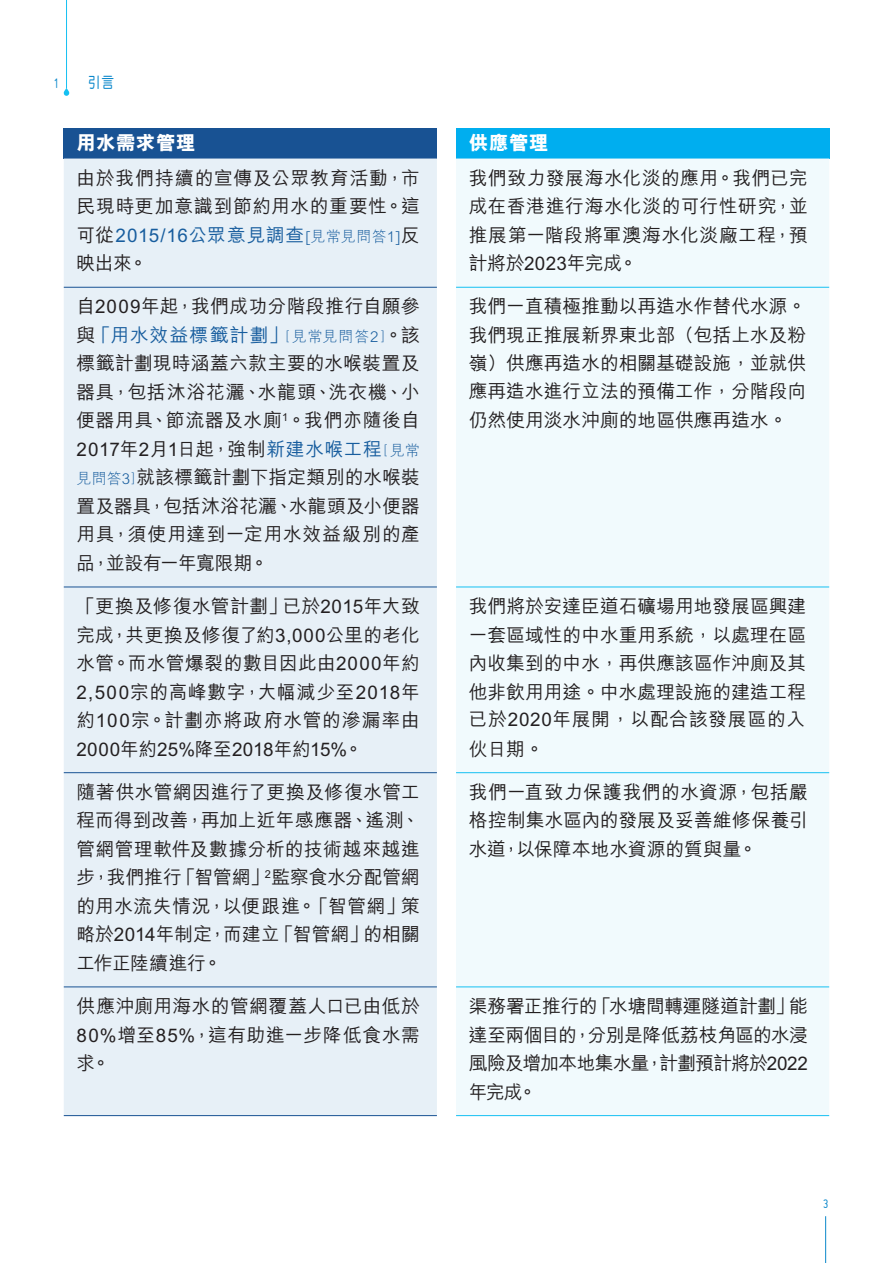
<style>
.page{position:relative;width:893px;height:1263px;background:#fff}
.page>*{position:absolute;margin:0;border:0;box-sizing:border-box;transform-origin:0 0}
.Subhead_2_Chi{font:800 19.5px "M Hei HK";letter-spacing:.03em;color:#fff}
.Table_text_Chi{font:500 18.75px/28.5px "M Hei HK";letter-spacing:.005em;color:#231f20;text-align:justify}
.header_chi{font:15px "Hira Maru Pro W4";color:#0c88cb;scale:.85 1}
.header_chi-2{font:15px "Miso";color:#0c88cb;scale:.85 1}
.t1{font:13.5px "Miso";color:#0c88cb}
.s1{color:#175d9e}
.s2{font-weight:300;font-size:15px;color:#175d9e}
</style>
<div class="page">
<hr style="left:825px;top:1216px;width:1px;height:47px;background:#0c88cb">
<hr style="left:66px;top:0;width:1px;height:88px;background:#15c0f2">
<svg style="left:63px;top:88px;width:6px;height:8px"></svg>
<div style="left:64px;top:128px;width:373px;height:31px;background:#185293"></div>
<div style="left:456px;top:128px;width:373px;height:31px;background:#00aeef"></div>
<div style="left:64px;top:159px;width:373px;height:956px;background:#e7f0f7"></div>
<div style="left:456px;top:159px;width:373px;height:956px;background:#f1fafd"></div>
<hr style="left:64px;top:287px;width:373px;height:1px;background:#185293">
<hr style="left:64px;top:587px;width:373px;height:1px;background:#185293">
<hr style="left:64px;top:772px;width:373px;height:1px;background:#185293">
<hr style="left:64px;top:986px;width:373px;height:1px;background:#185293">
<hr style="left:64px;top:1115px;width:373px;height:1px;background:#185293">
<hr style="left:456px;top:287px;width:373px;height:1px;background:#15c0f2">
<hr style="left:456px;top:587px;width:373px;height:1px;background:#15c0f2">
<hr style="left:456px;top:772px;width:373px;height:1px;background:#15c0f2">
<hr style="left:456px;top:986px;width:373px;height:1px;background:#15c0f2">
<hr style="left:456px;top:1115px;width:373px;height:1px;background:#15c0f2">
<p class="header_chi-2" style="left:54px;top:75px;width:8px">1</p>
<p class="header_chi" style="left:88px;top:70px;width:33px">引言</p>
<p class="Subhead_2_Chi" style="left:77px;top:130px;width:121px">用水需求管理</p>
<p class="Subhead_2_Chi" style="left:469px;top:130px;width:81px">供應管理</p>
<p class="Table_text_Chi" style="left:77px;top:162px;width:345px">由於我們持續的宣傳及公眾教育活動，市民現時更加意識到節約用水的重要性。這可從<span class="s1">2015/16公眾意見調查</span><span class="s2">[見常見問答1]</span>反映出來。</p>
<p class="Table_text_Chi" style="left:469px;top:162px;width:341px">我們致力發展海水化淡的應用。我們已完成在香港進行海水化淡的可行性研究，並推展第一階段將軍澳海水化淡廠工程，預計將於2023年完成。</p>
<p class="Table_text_Chi" style="left:77px;top:291px;width:345px">自2009年起，我們成功分階段推行自願參與<span class="s1">「用水效益標籤計劃」</span><span class="s2">[見常見問答2]</span>。該標籤計劃現時涵蓋六款主要的水喉裝置及器具，包括沐浴花灑、水龍頭、洗衣機、小便器用具、節流器及水廁<sup>1</sup>。我們亦隨後自2017年2月1日起，強制<span class="s1">新建水喉工程</span><span class="s2">[見常見問答3]</span>就該標籤計劃下指定類別的水喉裝置及器具，包括沐浴花灑、水龍頭及小便器用具，須使用達到一定用水效益級別的產品，並設有一年寬限期。</p>
<p class="Table_text_Chi" style="left:469px;top:291px;width:339px">我們一直積極推動以再造水作替代水源。我們現正推展新界東北部（包括上水及粉嶺）供應再造水的相關基礎設施，並就供應再造水進行立法的預備工作，分階段向</p>
<p class="Table_text_Chi" style="left:469px;top:405px;width:320px">仍然使用淡水沖廁的地區供應再造水。</p>
<p class="Table_text_Chi" style="left:77px;top:591px;width:345px">「更換及修復水管計劃」已於2015年大致完成，共更換及修復了約3,000公里的老化水管。而水管爆裂的數目因此由2000年約2,500宗的高峰數字，大幅減少至2018年約100宗。計劃亦將政府水管的滲漏率由2000年約25%降至2018年約15%。</p>
<p class="Table_text_Chi" style="left:469px;top:591px;width:339px">我們將於安達臣道石礦場用地發展區興建一套區域性的中水重用系統，以處理在區內收集到的中水，再供應該區作沖廁及其他非飲用用途。中水處理設施的建造工程已於2020年展開，以配合該發展區的入</p>
<p class="Table_text_Chi" style="left:469px;top:733px;width:76px">伙日期。</p>
<p class="Table_text_Chi" style="left:77px;top:776px;width:345px">隨著供水管網因進行了更換及修復水管工程而得到改善，再加上近年感應器、遙測、管網管理軟件及數據分析的技術越來越進步，我們推行「智管網」<sup>2</sup>監察食水分配管網的用水流失情況，以便跟進。「智管網」策略於2014年制定，而建立「智管網」的相關工作正陸續進行。　</p>
<p class="Table_text_Chi" style="left:469px;top:776px;width:341px">我們一直致力保護我們的水資源，包括嚴格控制集水區內的發展及妥善維修保養引水道，以保障本地水資源的質與量。</p>
<p class="Table_text_Chi" style="left:77px;top:990px;width:345px">供應沖廁用海水的管網覆蓋人口已由低於80%增至85%，這有助進一步降低食水需求。</p>
<p class="Table_text_Chi" style="left:469px;top:990px;width:341px">渠務署正推行的「水塘間轉運隧道計劃」能達至兩個目的，分別是降低荔枝角區的水浸風險及增加本地集水量，計劃預計將於2022年完成。</p>
<p class="t1" style="left:823px;top:1196px;width:7px">3</p>
</div>
